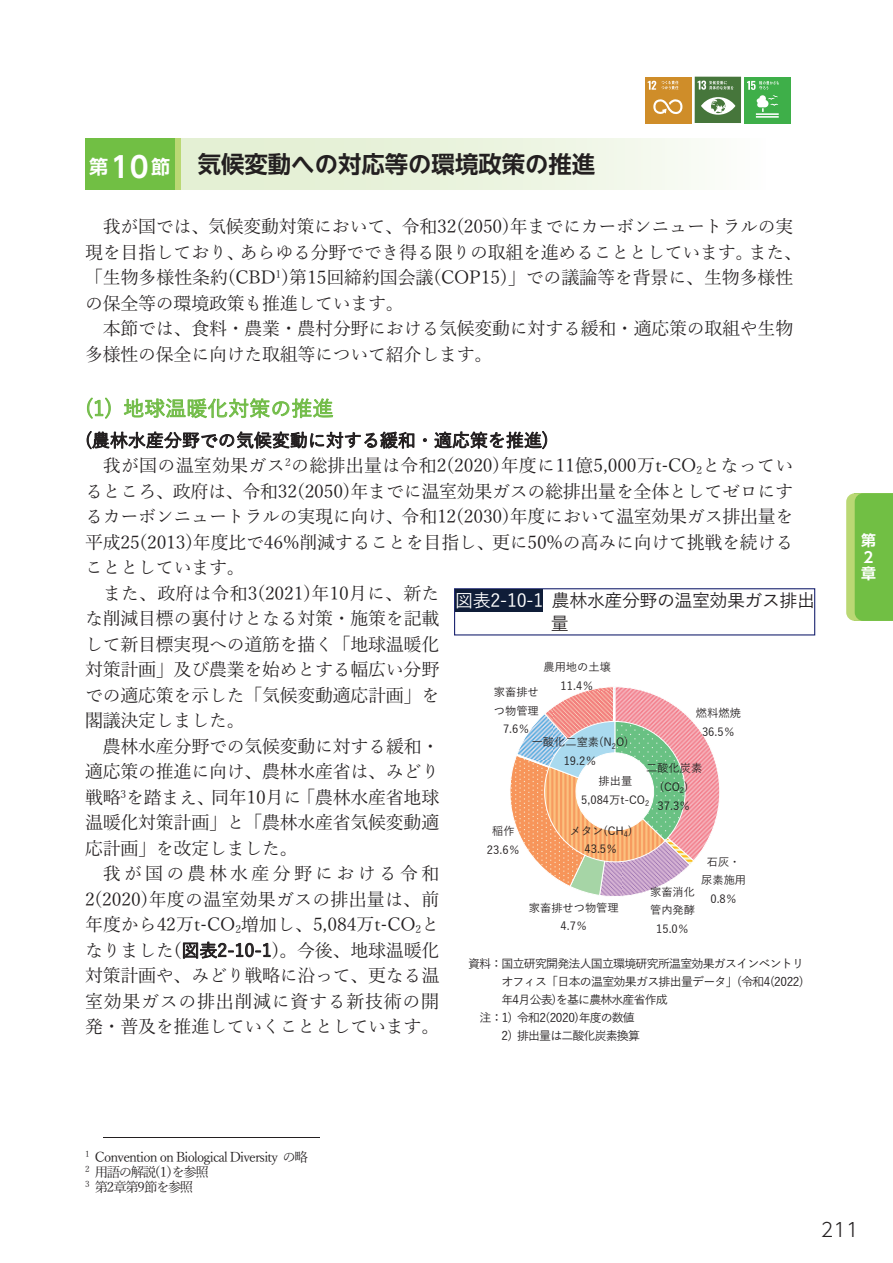
<style>
.page{position:relative;width:893px;height:1263px;background:#fff}
.page>*{position:absolute;margin:0;border:0;box-sizing:border-box;transform-origin:0 0}
.t1{font:500 24px "Yu Gothic";letter-spacing:-.015em;color:#231f20}
.t2{font:700 23.4px "UD Shin Go NT Pr 6 N De";color:#231f20}
.t3{font:500 21px "Yu Gothic";letter-spacing:.005em;color:#72bc48}
.t4{font:300 19.2px "UD Shin Go NT Pr 6 N";color:#231f20}
.t5{font:18px/25.5px "Yu Mincho";letter-spacing:-.015em;color:#231f20}
.t6{font:18px "Yu Mincho";letter-spacing:.01em;color:#231f20}
.t7{font:500 18px "Yu Gothic";color:#231f20}
.t8{font:500 18px/22.5px "Yu Gothic";letter-spacing:-.025em;color:#231f20}
.t9{font:18px "Yu Mincho";letter-spacing:.005em;color:#231f20}
.t10{font:18px "Yu Mincho";letter-spacing:.04em;color:#231f20}
.t11{font:18px "Yu Mincho";letter-spacing:.18em;color:#231f20}
.t12{font:700 14.85px/16.8px "UD Shin Go NT Pr 6 N De";color:#fff}
.t13{font:13.5px/15px "Yu Mincho";letter-spacing:-.055em;color:#231f20}
.t14{font:500 12px "Yu Gothic";letter-spacing:-.065em;color:#231f20}
.t15{font:500 11.25px/18.8px "Yu Gothic";color:#231f20;text-align:center}
.s1{font-family:"UD Shin Go Pr 6 N De";font-size:19.2px;color:#fff}
.s2{font-family:"UD Shin Go Pr 6 N De";font-size:28.65px;color:#fff}
.s3{font-family:"Yu Gothic";font-weight:500}
.s4{color:#fff}
</style>
<div class="page">
<hr style="left:103px;top:1137px;width:216px;height:1px;background:#231f20">
<div style="left:454px;top:588px;width:361px;height:47px;border:1px solid #1d2671"></div>
<div style="left:455px;top:589px;width:88px;height:23px;background:#0f1d38"></div>
<svg style="left:510px;top:687px;width:210px;height:209px"></svg>
<svg style="left:181px;top:138px;width:518px;height:51px;background:#eaf3de"></svg>
<div style="left:85px;top:138px;width:96px;height:51px;background:linear-gradient(to bottom,#bad874,#bad874)"></div>
<div style="left:85px;top:138px;width:89px;height:51px;background:#71bf44"></div>
<div style="left:645px;top:77px;width:46px;height:46px;background:#cf8d29"></div>
<svg style="left:653px;top:99px;width:29px;height:15px"></svg>
<svg style="left:648px;top:81px;width:30px;height:9px"></svg>
<div style="left:695px;top:77px;width:46px;height:46px;background:#46763b"></div>
<svg style="left:701px;top:97px;width:34px;height:18px"></svg>
<svg style="left:697px;top:81px;width:36px;height:9px"></svg>
<div style="left:744px;top:77px;width:47px;height:46px;background:#3eaf49"></div>
<hr style="left:756px;top:113px;width:23px;height:2px;background:#fff">
<hr style="left:756px;top:116px;width:23px;height:2px;background:#fff">
<svg style="left:747px;top:81px;width:32px;height:31px"></svg>
<svg style="left:846px;top:493px;width:47px;height:128px;background:#7fc44e"></svg>
<h1 class="t1" style="left:85px;top:125px;width:490px">第10節 気候変動への対応等の環境政策の推進</h1>
<p class="t2" style="left:89px;top:145px;width:508px"><span class="s1">第</span><span class="s2">10</span><span class="s1">節</span> 気候変動への対応等の環境政策の推進</p>
<p class="t5" style="left:85px;top:212px;width:719px;text-indent:18px">我が国では、気候変動対策において、令和32(2050)年までにカーボンニュートラルの実現を⽬指しており、あらゆる分野ででき得る限りの取組を進めることとしています。また、「⽣物多様性条約(CBD<sup>1</sup>)第15回締約国会議(COP15)」での議論等を背景に、⽣物多様性の保全等の環境政策も推進しています。</p>
<p class="t5" style="left:85px;top:314px;width:710px;text-indent:18px">本節では、⾷料・農業・農村分野における気候変動に対する緩和・適応策の取組や⽣物多様性の保全に向けた取組等について紹介します。</p>
<p class="t3" style="left:85px;top:389px;width:250px">(1) 地球温暖化対策の推進</p>
<p class="t7" style="left:85px;top:424px;width:465px">(農林⽔産分野での気候変動に対する緩和・適応策を推進)</p>
<p class="t6" style="left:103px;top:449px;width:692px">我が国の温室効果ガス<sup>2</sup>の総排出量は令和2(2020)年度に11億5,000万t-CO<sub>2</sub>となってい</p>
<p class="t5" style="left:85px;top:477px;width:710px">るところ、政府は、令和32(2050)年までに温室効果ガスの総排出量を全体としてゼロにす</p>
<p class="t5" style="left:85px;top:502px;width:710px">るカーボンニュートラルの実現に向け、令和12(2030)年度において温室効果ガス排出量を</p>
<p class="t5" style="left:85px;top:528px;width:710px">平成25(2013)年度⽐で46%削減することを⽬指し、更に50%の⾼みに向けて挑戦を続ける</p>
<p class="t5" style="left:85px;top:553px;width:161px">こととしています。</p>
<p class="t9" style="left:103px;top:577px;width:338px">また、政府は令和3(2021)年10⽉に、新た</p>
<p class="t5" style="left:85px;top:604px;width:356px">な削減⽬標の裏付けとなる対策・施策を記載</p>
<p class="t5" style="left:85px;top:630px;width:356px">して新⽬標実現への道筋を描く「地球温暖化</p>
<p class="t5" style="left:85px;top:655px;width:356px">対策計画」及び農業を始めとする幅広い分野</p>
<p class="t5" style="left:85px;top:681px;width:356px">での適応策を⽰した「気候変動適応計画」を</p>
<p class="t5" style="left:85px;top:706px;width:161px">閣議決定しました。</p>
<p class="t5" style="left:103px;top:732px;width:338px">農林⽔産分野での気候変動に対する緩和・</p>
<p class="t5" style="left:85px;top:757px;width:356px">適応策の推進に向け、農林⽔産省は、みどり</p>
<p class="t5" style="left:85px;top:783px;width:356px">戦略<sup>3</sup>を踏まえ、同年10⽉に「農林⽔産省地球</p>
<p class="t5" style="left:85px;top:808px;width:356px">温暖化対策計画」と「農林⽔産省気候変動適</p>
<p class="t5" style="left:85px;top:834px;width:214px">応計画」を改定しました。</p>
<p class="t11" style="left:103px;top:857px;width:338px">我が国の農林⽔産分野における令和</p>
<p class="t6" style="left:85px;top:883px;width:356px">2(2020)年度の温室効果ガスの排出量は、前</p>
<p class="t5" style="left:85px;top:910px;width:356px">年度から42万t-CO<sub>2</sub>増加し、5,084万t-CO<sub>2</sub>と</p>
<p class="t5" style="left:85px;top:936px;width:356px">なりました(<span class="s3">図表2-10-1</span>)。今後、地球温暖化</p>
<p class="t5" style="left:85px;top:961px;width:356px">対策計画や、みどり戦略に沿って、更なる温</p>
<p class="t10" style="left:85px;top:985px;width:356px">室効果ガスの排出削減に資する新技術の開</p>
<p class="t5" style="left:85px;top:1012px;width:356px">発・普及を推進していくこととしています。</p>
<p class="t8" style="left:551px;top:587px;width:266px;text-indent:-96px"><span class="s4">図表2-10-1</span> 農林⽔産分野の温室効果ガス排出量</p>
<p class="t15" style="left:543px;top:656px;width:69px">農⽤地の⼟壌<br>11.4％</p>
<p class="t15" style="left:494px;top:681px;width:46px">家畜排せつ物管理<br>7.6％</p>
<p class="t15" style="left:696px;top:702px;width:46px">燃料燃焼<br>36.5％</p>
<p class="t15" style="left:532px;top:731px;width:98px">⼀酸化⼆窒素(N<sub>2</sub>O)<br>19.2％</p>
<p class="t15" style="left:646px;top:757px;width:58px">⼆酸化炭素(CO<sub>2</sub>)<br>37.3％</p>
<p class="t15" style="left:581px;top:770px;width:69px">排出量<br>5,084万t-CO<sub>2</sub></p>
<p class="t15" style="left:570px;top:819px;width:64px">メタン(CH<sub>4</sub>)<br>43.5％</p>
<p class="t15" style="left:487px;top:820px;width:35px">稲作<br>23.6％</p>
<p class="t15" style="left:701px;top:851px;width:46px">⽯灰・尿素施⽤<br>0.8％</p>
<p class="t15" style="left:650px;top:880px;width:46px">家畜消化管内発酵<br>15.0％</p>
<p class="t15" style="left:529px;top:897px;width:91px">家畜排せつ物管理<br>4.7％</p>
<p class="t14" style="left:468px;top:952px;width:337px">資料：国⽴研究開発法⼈国⽴環境研究所温室効果ガスインベントリ</p>
<p class="t14" style="left:501px;top:970px;width:304px">オフィス「⽇本の温室効果ガス排出量データ」(令和4(2022)</p>
<p class="t14" style="left:501px;top:988px;width:168px">年4⽉公表)を基に農林⽔産省作成</p>
<p class="t14" style="left:480px;top:1006px;width:157px">注：1) 令和2(2020)年度の数値</p>
<p class="t14" style="left:502px;top:1024px;width:140px">2) 排出量は⼆酸化炭素換算</p>
<p class="t12" style="left:861px;top:531px;width:16px">第<br>2章</p>
<p class="t13" style="left:85px;top:1148px;width:224px"><sup>1</sup> Convention on Biological Diversity の略<br><sup>2</sup> ⽤語の解説(1)を参照<br><sup>3</sup> 第2章第9節を参照</p>
<p class="t4" style="left:821px;top:1214px;width:39px">211</p>
</div>
